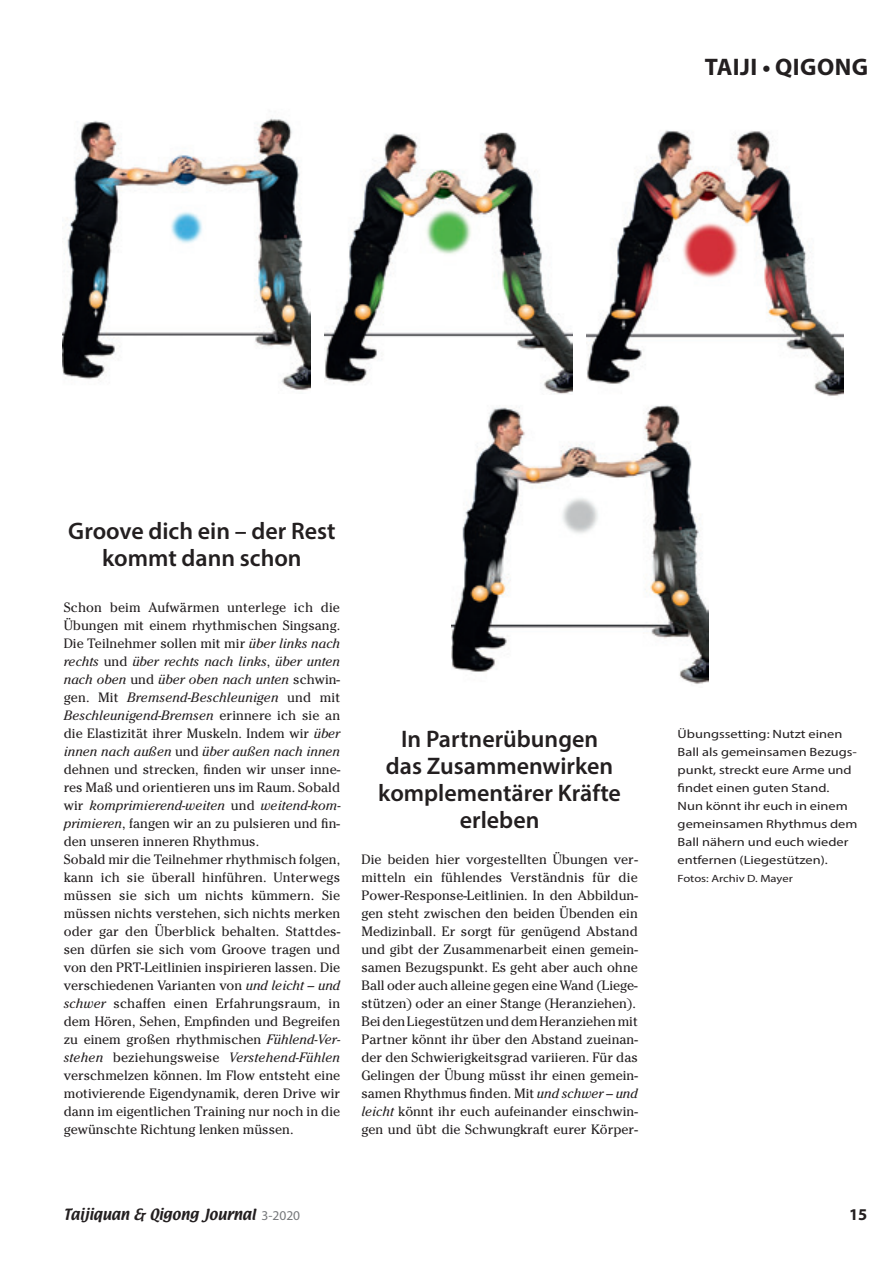
<style>
.page{position:relative;width:893px;height:1263px;background:#fff}
.page>*{position:absolute;margin:0;border:0;box-sizing:border-box;transform-origin:0 0}
.t1{font:600 24px/27px "Myriad Pro";color:#231f20;text-align:center}
.t2{font:700 24px "Myriad Pro";letter-spacing:.02em;color:#231f20}
.t3{font:700 16.5px "Myriad Pro";color:#231f20}
.t4{font:13.5px/18px "Cheltenham Std";color:#231f20}
.t5{font:13.5px "Textile";color:#231f20}
.t6{font:12px/18px "Myriad Pro";color:#231f20;scale:1.2 1}
.t7{font:10.5px "Myriad Pro";color:#231f20;scale:1.2 1}
.s1{font-style:italic}
.s2{font-family:"Myriad Pro";color:#76787b}
</style>
<div class="page">
<img style="left:587px;top:130px;width:257px;height:266px">
<img style="left:452px;top:395px;width:257px;height:289px">
<img style="left:63px;top:118px;width:248px;height:272px">
<img style="left:324px;top:132px;width:248px;height:262px">
<h1 class="t2" style="left:705px;top:51px;width:165px">TAIJI • QIGONG</h1>
<h1 class="t1" style="left:68px;top:517px;width:269px">Groove dich ein – der Rest kommt dann schon</h1>
<p class="t4" style="left:64px;top:598px;width:278px">Schon beim Aufwärmen unterlege ich die Übungen mit einem rhythmischen Singsang.<br>Die Teilnehmer sollen mit mir <span class="s1">über links nach rechts</span> und <span class="s1">über rechts nach links</span>, <span class="s1">über unten nach oben</span> und <span class="s1">über oben nach unten</span> schwin&shy;gen. Mit <span class="s1">Bremsend-Beschleunigen</span> und mit <span class="s1">Beschleunigend-Bremsen</span> erinnere ich sie an die Elastizität ihrer Muskeln. Indem wir <span class="s1">über innen nach außen</span> und <span class="s1">über außen nach innen </span>dehnen und strecken, finden wir unser inne&shy;res Maß und orientieren uns im Raum. Sobald wir <span class="s1">komprimierend-weiten</span> und <span class="s1">weitend-kom&shy;primieren</span>, fangen wir an zu pulsieren und fin&shy;den unseren inneren Rhythmus.<br>Sobald mir die Teilnehmer rhythmisch folgen, kann ich sie überall hinführen. Unterwegs müssen sie sich um nichts kümmern. Sie müssen nichts verstehen, sich nichts merken oder gar den Überblick behalten. Stattdes&shy;sen dürfen sie sich vom Groove tragen und von den PRT-Leitlinien inspirieren lassen. Die verschiedenen Varianten von <span class="s1">und leicht – und schwer</span> schaffen einen Erfahrungsraum, in dem Hören, Sehen, Empfinden und Begreifen zu einem großen rhythmischen <span class="s1">Fühlend-Ver&shy;stehen</span> beziehungsweise <span class="s1">Verstehend-Fühlen </span>verschmelzen können. Im Flow entsteht eine motivierende Eigendynamik, deren Drive wir dann im eigentlichen Training nur noch in die gewünschte Richtung lenken müssen.</p>
<h1 class="t1" style="left:378px;top:725px;width:244px">In Partnerübungen<br>das Zusammenwirken komplementärer Kräfte erleben</h1>
<p class="t4" style="left:361px;top:850px;width:278px">Die beiden hier vorgestellten Übungen ver&shy;mitteln ein fühlendes Verständnis für die Power-Response-Leitlinien. In den Abbildun&shy;gen steht zwischen den beiden Übenden ein Medizinball. Er sorgt für genügend Abstand und gibt der Zusammenarbeit einen gemein&shy;samen Bezugspunkt. Es geht aber auch ohne Ball oder auch alleine gegen eine Wand (Liege&shy;stützen) oder an einer Stange (Heranziehen).<br>Bei den Liegestützen und dem Heranziehen mit Partner könnt ihr über den Abstand zueinan&shy;der den Schwierigkeitsgrad variieren. Für das Gelingen der Übung müsst ihr einen gemein&shy;samen Rhythmus finden. Mit <span class="s1">und schwer – und leicht</span> könnt ihr euch aufeinander einschwin&shy;gen und übt die Schwungkraft eurer Körper-</p>
<p class="t5" style="left:64px;top:1206px;width:238px">Taijiquan &amp; Qigong Journal <span class="s2">3-2020</span></p>
<p class="t6" style="left:678px;top:724px;width:151px">Übungssetting: Nutzt einen<br>Ball als gemeinsamen Bezugs&shy;punkt, streckt eure Arme und findet einen guten Stand.<br>Nun könnt ihr euch in einem gemeinsamen Rhythmus dem<br>Ball nähern und euch wieder entfernen (Liegestützen).</p>
<p class="t7" style="left:678px;top:872px;width:97px">Fotos: Archiv D. Mayer</p>
<p class="t3" style="left:849px;top:1204px;width:20px">15</p>
</div>
